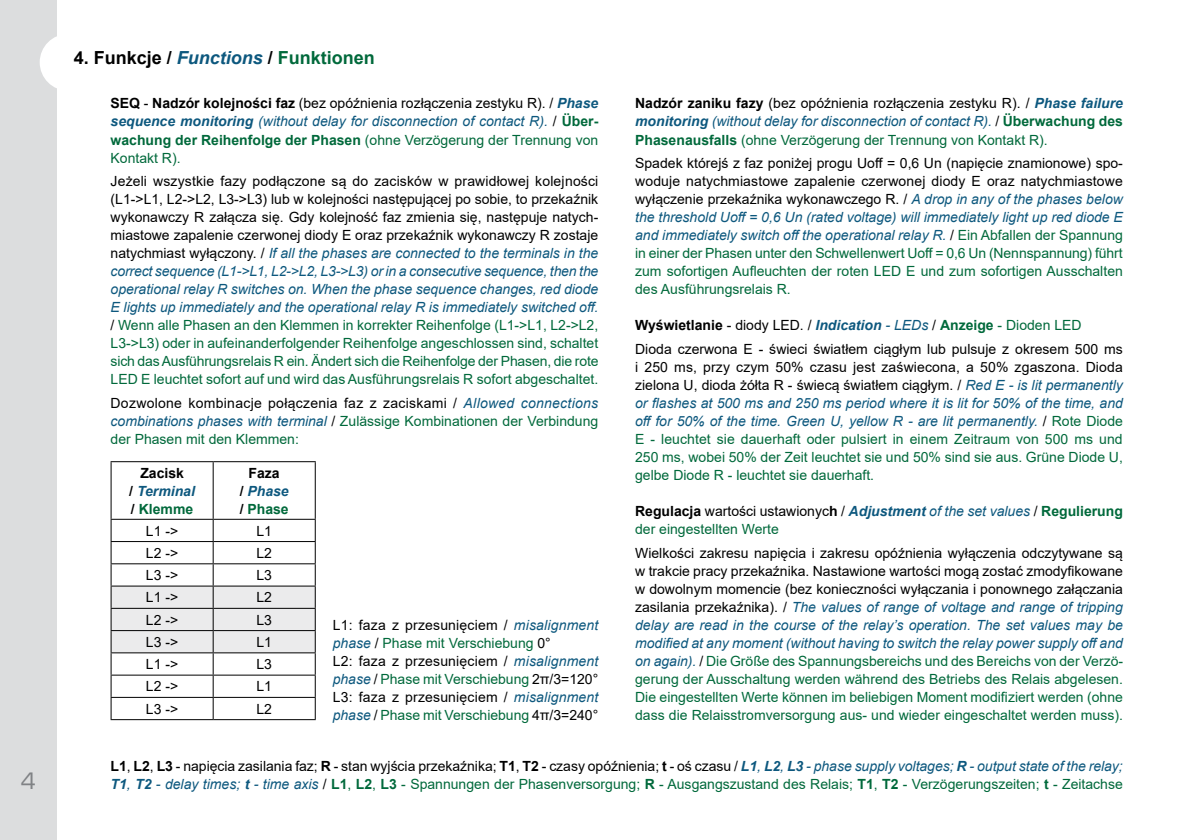
<style>
.page{position:relative;width:1191px;height:840px;background:#fff}
.page>*{position:absolute;margin:0;border:0;box-sizing:border-box;transform-origin:0 0}
.t1{font:22px "Euromode";color:#808285}
.t2{font:700 18px "Arial";color:#000}
.t3{font:14px/18px "Arial";color:#00693b;text-align:justify}
.t4{font:14px/18px "Arial";color:#000}
.t5{font:italic 14px/18px "Arial";color:#0d587e;text-align:justify}
.t6{font:700 14px/18px "Arial";color:#000;text-align:center}
.s1{font-style:italic;color:#0d587e}
.s2{color:#00693b}
.s3{font-weight:700;font-style:normal;color:#000}
.s4{font-style:normal;color:#000}
.s5{font-weight:700}
.s6{font-weight:700;font-style:normal;color:#00693b}
.s7{font-style:normal;color:#00693b}
.s8{color:#000}
.s9{font-weight:700;font-style:italic;color:#0d587e}
.s10{font-weight:700;color:#00693b}
.s11{font-weight:700;color:#000}
</style>
<div class="page">
<div style="left:0;top:0;width:57px;height:839px;background:#dcddde"></div>
<hr style="left:111px;top:461px;width:102px;height:1px;background:#000">
<hr style="left:111px;top:462px;width:1px;height:56px;background:#000">
<hr style="left:213px;top:461px;width:103px;height:1px;background:#000">
<hr style="left:213px;top:462px;width:1px;height:56px;background:#000">
<hr style="left:315px;top:462px;width:1px;height:56px;background:#000">
<hr style="left:111px;top:518px;width:102px;height:1px;background:#000">
<hr style="left:213px;top:518px;width:103px;height:1px;background:#000">
<svg style="left:111px;top:519px;width:205px;height:199px"></svg>
<hr style="left:111px;top:718px;width:102px;height:1px;background:#000">
<hr style="left:213px;top:718px;width:103px;height:1px;background:#000">
<div style="left:40px;top:34px;width:56px;height:57px;background:#fff;border-radius:50%"></div>
<h1 class="t1" style="left:21px;top:767px;width:17px">4</h1>
<p class="t2" style="left:74px;top:45px;width:303px">4. Funkcje / <span class="s1">Functions</span> / <span class="s2">Funktionen</span></p>
<p class="t5" style="left:111px;top:95px;width:489px"><span class="s3">SEQ</span> <span class="s4">-</span> <span class="s3">Nadzór kolejności faz</span> <span class="s4">(bez opóźnienia rozłączenia zestyku R). /</span> <span class="s5">Phase sequence monitoring</span> (without delay for disconnection of contact R). <span class="s4">/</span> <span class="s6">Über&shy;wachung der Reihenfolge der Phasen</span> <span class="s7">(ohne Verzögerung der Trennung von Kontakt R).</span></p>
<p class="t4" style="left:111px;top:172px;width:489px;text-align:justify">Jeżeli wszystkie fazy podłączone są do zacisków w prawidłowej kolejności (L1-&gt;L1, L2-&gt;L2, L3-&gt;L3) lub w kolejności następującej po sobie, to przekaźnik wykonawczy R załącza się. Gdy kolejność faz zmienia się, następuje natych&shy;miastowe zapalenie czerwonej diody E oraz przekaźnik wykonawczy R zostaje natychmiast wyłączony. / <span class="s1">If all the phases are connected to the terminals in the correct sequence (L1-&gt;L1, L2-&gt;L2, L3-&gt;L3) or in a consecutive sequence, then the operational relay R switches on. When the phase sequence changes, red diode E lights up immediately and the operational relay R is immediately switched off. </span>/ <span class="s2">Wenn alle Phasen an den Klemmen in korrekter Reihenfolge (L1-&gt;L1, L2-&gt;L2, L3-&gt;L3) oder in aufeinanderfolgender Reihenfolge angeschlossen sind, schaltet sich das Ausführungsrelais R ein. Ändert sich die Reihenfolge der Phasen, die rote LED E leuchtet sofort auf und wird das Ausführungsrelais R sofort abgeschaltet.</span></p>
<p class="t3" style="left:111px;top:394px;width:489px"><span class="s8">Dozwolone kombinacje połączenia faz z zaciskami /</span> <span class="s1">Allowed connections combinations phases with terminal</span> <span class="s8">/</span> Zulässige Kombinationen der Verbindung der Phasen mit den Klemmen:</p>
<p class="t5" style="left:635px;top:95px;width:489px"><span class="s3">Nadzór zaniku fazy</span> <span class="s4">(bez opóźnienia rozłączenia zestyku R). /</span> <span class="s5">Phase failure monitoring</span> (without delay for disconnection of contact R). <span class="s4">/</span> <span class="s6">Überwachung des Phasenausfalls</span> <span class="s7">(ohne Verzögerung der Trennung von Kontakt R).</span></p>
<p class="t3" style="left:635px;top:154px;width:489px"><span class="s8">Spadek którejś z faz poniżej progu Uoff = 0,6 Un (napięcie znamionowe) spo&shy;woduje natychmiastowe zapalenie czerwonej diody E oraz natychmiastowe wyłączenie przekaźnika wykonawczego R. /</span> <span class="s1">A drop in any of the phases below the threshold Uoff = 0,6 Un (rated voltage) will immediately light up red diode E and immediately switch off the operational relay R.</span> <span class="s8">/</span> Ein Abfallen der Spannung in einer der Phasen unter den Schwellenwert Uoff = 0,6 Un (Nennspannung) führt zum sofortigen Aufleuchten der roten LED E und zum sofortigen Ausschalten des Ausführungsrelais R.</p>
<p class="t4" style="left:635px;top:313px;width:489px;line-height:23.6px"><span class="s5">Wyświetlanie</span> - diody LED. / <span class="s9">Indication</span> <span class="s1">- LEDs</span> / <span class="s10">Anzeige</span> <span class="s2">- Dioden LED<br></span>Dioda czerwona E - świeci światłem ciągłym lub pulsuje z okresem 500 ms</p>
<p class="t3" style="left:635px;top:358px;width:489px"><span class="s8">i 250 ms, przy czym 50% czasu jest zaświecona, a 50% zgaszona. Dioda zielona U, dioda żółta R - świecą światłem ciągłym. /</span> <span class="s1">Red E - is lit permanently or flashes at 500 ms and 250 ms period where it is lit for 50% of the time, and off for 50% of the time. Green U, yellow R - are lit permanently.</span> <span class="s8">/</span> Rote Diode E - leuchtet sie dauerhaft oder pulsiert in einem Zeitraum von 500 ms und 250 ms, wobei 50% der Zeit leuchtet sie und 50% sind sie aus. Grüne Diode U, gelbe Diode R - leuchtet sie dauerhaft.</p>
<p class="t3" style="left:635px;top:502px;width:489px"><span class="s11">Regulacja</span> <span class="s8">wartości ustawionyc</span><span class="s11">h</span> <span class="s8">/</span> <span class="s9">Adjustment</span> <span class="s1">of the set values</span> <span class="s8">/</span> <span class="s5">Regulierung </span>der eingestellten Werte</p>
<p class="t3" style="left:635px;top:543px;width:489px"><span class="s8">Wielkości zakresu napięcia i zakresu opóźnienia wyłączenia odczytywane są w trakcie pracy przekaźnika. Nastawione wartości mogą zostać zmodyfikowane w dowolnym momencie (bez konieczności wyłączania i ponownego załączania zasilania przekaźnika). /</span> <span class="s1">The values of range of voltage and range of tripping delay are read in the course of the relay’s operation. The set values may be modified at any moment (without having to switch the relay power supply off and on again).</span> <span class="s8">/</span> Die Größe des Spannungsbereichs und des Bereichs von der Verzö&shy;gerung der Ausschaltung werden während des Betriebs des Relais abgelesen.<br>Die eingestellten Werte können im beliebigen Moment modifiziert werden (ohne dass die Relaisstromversorgung aus- und wieder eingeschaltet werden muss).</p>
<p class="t3" style="left:111px;top:756px;width:1013px"><span class="s11">L1</span><span class="s8">,</span> <span class="s11">L2</span><span class="s8">,</span> <span class="s11">L3</span> <span class="s8">- napięcia zasilania faz;</span> <span class="s11">R</span> <span class="s8">- stan wyjścia przekaźnika;</span> <span class="s11">T1</span><span class="s8">,</span> <span class="s11">T2</span> <span class="s8">- czasy opóźnienia;</span> <span class="s11">t</span> <span class="s8">- oś czasu /</span> <span class="s9">L1</span><span class="s1">,</span> <span class="s9">L2</span><span class="s1">,</span> <span class="s9">L3</span> <span class="s1">- phase supply voltages;</span> <span class="s9">R</span> <span class="s1">- output state of the relay;<br></span><span class="s9">T1</span><span class="s1">,</span> <span class="s9">T2</span> <span class="s1">- delay times;</span> <span class="s9">t</span> <span class="s1">- time axis</span> <span class="s8">/</span> <span class="s5">L1</span>, <span class="s5">L2</span>, <span class="s5">L3</span> - Spannungen der Phasenversorgung; <span class="s5">R</span> - Ausgangszustand des Relais; <span class="s5">T1</span>, <span class="s5">T2</span> - Verzögerungszeiten; <span class="s5">t</span> - Zeitachse</p>
<p class="t6" style="left:129px;top:463px;width:67px">Zacisk<br>/ <span class="s1">Terminal </span>/ <span class="s2">Klemme</span></p>
<p class="t6" style="left:240px;top:463px;width:51px">Faza<br>/ <span class="s1">Phase </span>/ <span class="s2">Phase</span></p>
<p class="t4" style="left:146px;top:521px;width:34px">L1 -&gt;</p>
<p class="t4" style="left:256px;top:521px;width:17px">L1</p>
<p class="t4" style="left:146px;top:543px;width:34px">L2 -&gt;</p>
<p class="t4" style="left:256px;top:543px;width:17px">L2</p>
<p class="t4" style="left:146px;top:565px;width:34px">L3 -&gt;</p>
<p class="t4" style="left:256px;top:565px;width:17px">L3</p>
<p class="t4" style="left:146px;top:588px;width:34px">L1 -&gt;</p>
<p class="t4" style="left:256px;top:588px;width:17px">L2</p>
<p class="t4" style="left:146px;top:610px;width:34px">L2 -&gt;</p>
<p class="t4" style="left:256px;top:610px;width:17px">L3</p>
<p class="t4" style="left:146px;top:632px;width:34px">L3 -&gt;</p>
<p class="t4" style="left:256px;top:632px;width:17px">L1</p>
<p class="t4" style="left:146px;top:654px;width:34px">L1 -&gt;</p>
<p class="t4" style="left:256px;top:654px;width:17px">L3</p>
<p class="t4" style="left:146px;top:677px;width:34px">L2 -&gt;</p>
<p class="t4" style="left:256px;top:677px;width:17px">L1</p>
<p class="t4" style="left:146px;top:699px;width:34px">L3 -&gt;</p>
<p class="t4" style="left:256px;top:699px;width:17px">L2</p>
<p class="t4" style="left:333px;top:615px;width:267px">L1: faza z przesunięciem / <span class="s1">misalignment phase</span> / <span class="s2">Phase mit Verschiebung</span> 0°<br>L2: faza z przesunięciem / <span class="s1">misalignment phase</span> / <span class="s2">Phase mit Verschiebung</span> 2π/3=120° L3: faza z przesunięciem / <span class="s1">misalignment phase</span> / <span class="s2">Phase mit Verschiebung</span> 4π/3=240°</p>
</div>
